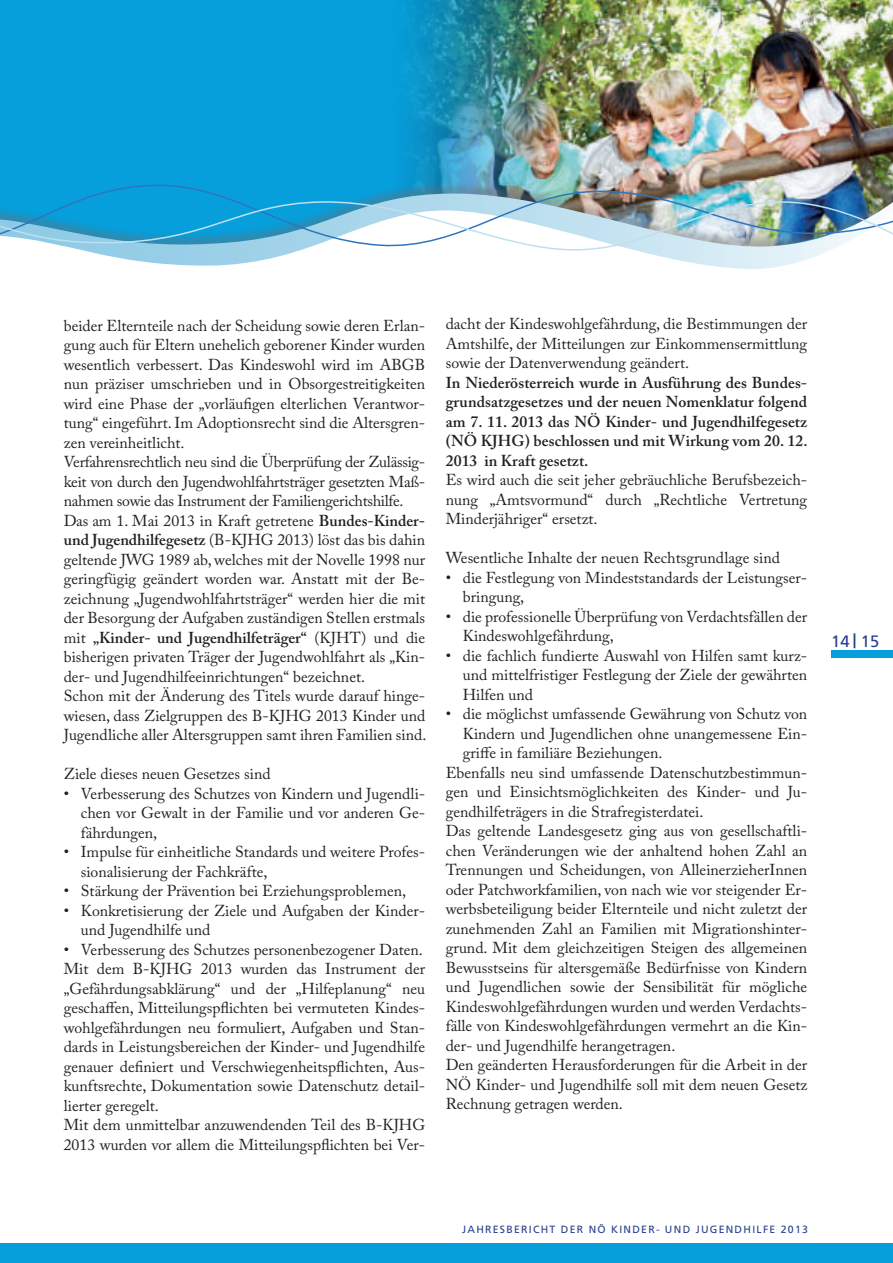
<style>
.page{position:relative;width:893px;height:1263px;background:#fff}
.page>*{position:absolute;margin:0;border:0;box-sizing:border-box;transform-origin:0 0}
.t1{font:16.5px "Frutiger";color:#253f8e}
.LT_Einzug_4mm{font:15.75px/19.5px "Adobe Caslon Pro";color:#231f20;text-align:justify}
.LT{font:15.75px/19.5px "Adobe Caslon Pro";color:#231f20;text-align:justify}
.LT_fett{font:600 15.75px/19.5px "Adobe Caslon Pro";letter-spacing:.005em;color:#231f20;text-align:justify}
.t2{font:10.5px "Frutiger";letter-spacing:.12em;color:#253f8e}
.s1{font-weight:600}
.s2{font-size:19.5px}
</style>
<div class="page">
<div style="left:832px;top:651px;width:61px;height:7px;background:#069edb"></div>
<div style="left:0;top:1244px;width:893px;height:19px;background:#069edb"></div>
<div style="left:0;top:0;width:381px;height:156px;background:#069edb"></div>
<img style="left:551px;top:0;width:342px;height:156px">
<img style="left:381px;top:0;width:170px;height:156px">
<div style="left:0;top:156px;width:893px;height:112px;background:#6c6d70;opacity:.4"></div>
<svg style="left:0;top:253px;width:893px;height:16px"></svg>
<img style="left:0;top:181px;width:893px;height:13px">
<img style="left:0;top:194px;width:893px;height:59px">
<p class="LT_Einzug_4mm" style="left:64px;top:315px;width:363px">beider Elternteile nach der Scheidung sowie deren Erlan&shy;gung auch für Eltern unehelich geborener Kinder wurden wesentlich verbessert. Das Kindeswohl wird im ABGB nun präziser umschrieben und in Obsorgestreitigkeiten wird eine Phase der „vorläufigen elterlichen Verantwor&shy;tung“ eingeführt. Im Adoptionsrecht sind die Altersgren&shy;zen vereinheitlicht.</p>
<p class="LT_Einzug_4mm" style="left:64px;top:452px;width:363px">Verfahrensrechtlich neu sind die Überprüfung der Zulässig&shy;keit von durch den Jugendwohlfahrtsträger gesetzten Maß&shy;nahmen sowie das Instrument der Familiengerichtshilfe.</p>
<p class="LT" style="left:64px;top:510px;width:363px">Das am 1. Mai 2013 in Kraft getretene <span class="s1">Bundes-Kinder&shy;und Jugendhilfegesetz</span> (B-KJHG 2013) löst das bis dahin geltende JWG 1989 ab, welches mit der Novelle 1998 nur geringfügig geändert worden war. Anstatt mit der Be&shy;zeichnung „Jugendwohlfahrtsträger“ werden hier die mit der Besorgung der Aufgaben zuständigen Stellen erstmals mit <span class="s1">„Kinder- und Jugendhilfeträger“</span> (KJHT) und die bisherigen privaten Träger der Jugendwohlfahrt als „Kin&shy;der- und Jugendhilfeeinrichtungen“ bezeichnet.</p>
<p class="LT_Einzug_4mm" style="left:64px;top:686px;width:364px">Schon mit der Änderung des Titels wurde darauf hinge&shy;wiesen, dass Zielgruppen des B-KJHG 2013 Kinder und Jugendliche aller Altersgruppen samt ihren Familien sind.</p>
<p class="LT_Einzug_4mm" style="left:64px;top:764px;width:208px">Ziele dieses neuen Gesetzes sind</p>
<p class="LT_Einzug_4mm" style="left:81px;top:783px;width:346px;text-indent:-17px">• Verbesserung des Schutzes von Kindern und Jugendli&shy;chen vor Gewalt in der Familie und vor anderen Ge&shy;fährdungen,</p>
<p class="LT_Einzug_4mm" style="left:81px;top:842px;width:346px;text-indent:-17px">• Impulse für einheitliche Standards und weitere Profes&shy;sionalisierung der Fachkräfte,</p>
<p class="LT_Einzug_4mm" style="left:64px;top:881px;width:344px">• Stärkung der Prävention bei Erziehungsproblemen,</p>
<p class="LT_Einzug_4mm" style="left:81px;top:900px;width:346px;text-indent:-17px">• Konkretisierung der Ziele und Aufgaben der Kinder&shy;und Jugendhilfe und</p>
<p class="LT_Einzug_4mm" style="left:64px;top:939px;width:361px">• Verbesserung des Schutzes personenbezogener Daten.</p>
<p class="LT_Einzug_4mm" style="left:64px;top:959px;width:363px">Mit dem B-KJHG 2013 wurden das Instrument der „Gefährdungsabklärung“ und der „Hilfeplanung“ neu geschaffen, Mitteilungspflichten bei vermuteten Kindes&shy;wohlgefährdungen neu formuliert, Aufgaben und Stan&shy;dards in Leistungsbereichen der Kinder- und Jugendhilfe genauer definiert und Verschwiegenheitspflichten, Aus&shy;kunftsrechte, Dokumentation sowie Datenschutz detail&shy;lierter geregelt.</p>
<p class="LT_Einzug_4mm" style="left:64px;top:1115px;width:363px">Mit dem unmittelbar anzuwendenden Teil des B-KJHG<br>2013 wurden vor allem die Mitteilungspflichten bei Ver-</p>
<p class="LT_Einzug_4mm" style="left:446px;top:314px;width:363px">dacht der Kindeswohlgefährdung, die Bestimmungen der Amtshilfe, der Mitteilungen zur Einkommensermittlung sowie der Datenverwendung geändert.</p>
<p class="LT_fett" style="left:446px;top:372px;width:363px">In Niederösterreich wurde in Ausführung des Bundes&shy;grundsatzgesetzes und der neuen Nomenklatur folgend am 7. 11. 2013 das NÖ Kinder- und Jugendhilfegesetz (NÖ KJHG) beschlossen und mit Wirkung vom 20. 12.<br>2013 in Kraft gesetzt.</p>
<p class="LT_Einzug_4mm" style="left:446px;top:470px;width:363px">Es wird auch die seit jeher gebräuchliche Berufsbezeich&shy;nung „Amtsvormund“ durch „Rechtliche Vertretung Minderjähriger“ ersetzt.</p>
<p class="LT_Einzug_4mm" style="left:446px;top:548px;width:336px">Wesentliche Inhalte der neuen Rechtsgrundlage sind</p>
<p class="LT_Einzug_4mm" style="left:463px;top:567px;width:346px;text-indent:-17px">• die Festlegung von Mindeststandards der Leistungser&shy;bringung,</p>
<p class="LT_Einzug_4mm" style="left:463px;top:606px;width:346px;text-indent:-17px">• die professionelle Überprüfung von Verdachtsfällen der<br>Kindeswohlgefährdung,</p>
<p class="LT_Einzug_4mm" style="left:463px;top:645px;width:346px;text-indent:-17px">• die fachlich fundierte Auswahl von Hilfen samt kurz&shy;und mittelfristiger Festlegung der Ziele der gewährten Hilfen und</p>
<p class="LT_Einzug_4mm" style="left:463px;top:704px;width:346px;text-indent:-17px">• die möglichst umfassende Gewährung von Schutz von Kindern und Jugendlichen ohne unangemessene Ein&shy;griffe in familiäre Beziehungen.</p>
<p class="LT_Einzug_4mm" style="left:446px;top:762px;width:363px">Ebenfalls neu sind umfassende Datenschutzbestimmun&shy;gen und Einsichtsmöglichkeiten des Kinder- und Ju&shy;gendhilfeträgers in die Strafregisterdatei.</p>
<p class="LT_Einzug_4mm" style="left:446px;top:821px;width:363px">Das geltende Landesgesetz ging aus von gesellschaftli&shy;chen Veränderungen wie der anhaltend hohen Zahl an Trennungen und Scheidungen, von AlleinerzieherInnen oder Patchworkfamilien, von nach wie vor steigender Er&shy;werbsbeteiligung beider Elternteile und nicht zuletzt der zunehmenden Zahl an Familien mit Migrationshinter&shy;grund. Mit dem gleichzeitigen Steigen des allgemeinen Bewusstseins für altersgemäße Bedürfnisse von Kindern und Jugendlichen sowie der Sensibilität für mögliche Kindeswohlgefährdungen wurden und werden Verdachts&shy;fälle von Kindeswohlgefährdungen vermehrt an die Kin&shy;der- und Jugendhilfe herangetragen.</p>
<p class="LT_Einzug_4mm" style="left:446px;top:1055px;width:363px">Den geänderten Herausforderungen für die Arbeit in der NÖ Kinder- und Jugendhilfe soll mit dem neuen Gesetz Rechnung getragen werden.</p>
<p class="t1" style="left:831px;top:631px;width:49px">14 <span class="s2">|</span> 15</p>
<p class="t2" style="left:462px;top:1223px;width:347px">JAHRESBERICHT DER NÖ KINDER- UND JUGENDHILFE 2013</p>
</div>
